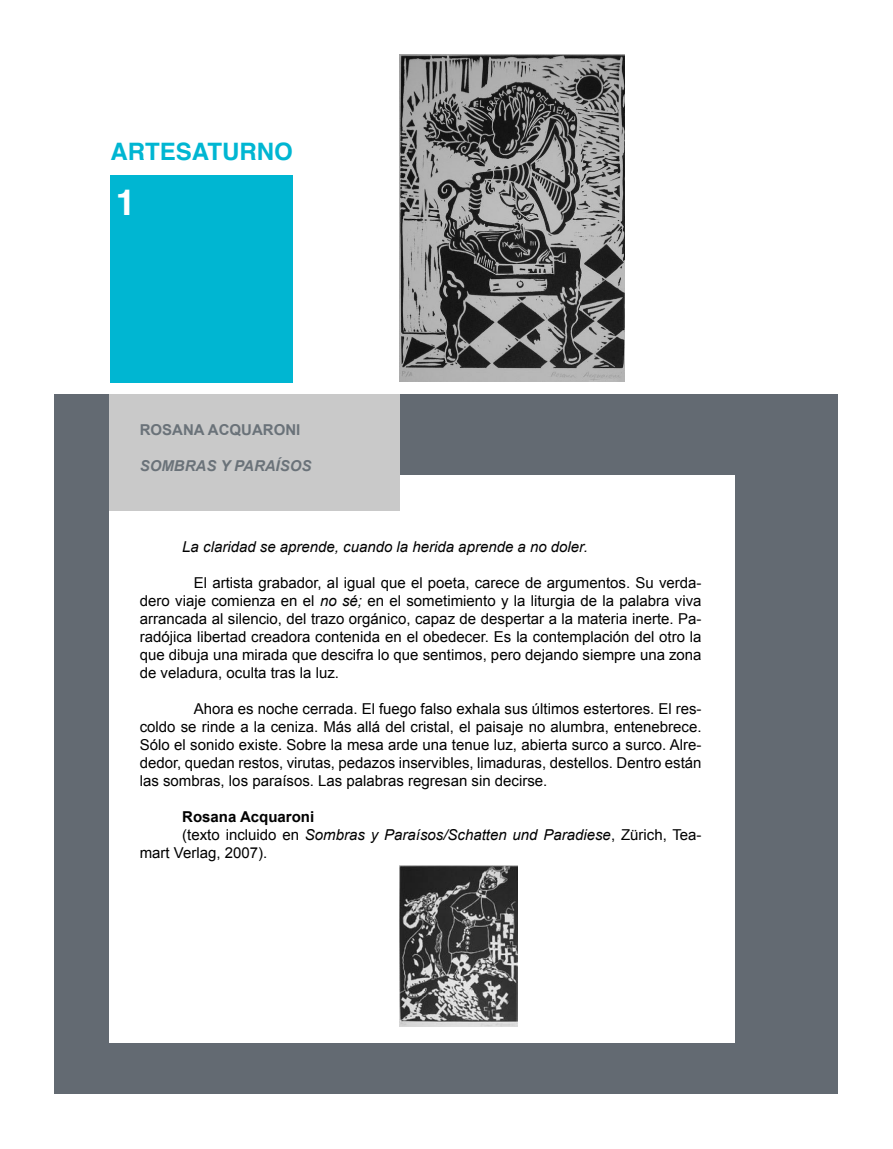
<style>
.page{position:relative;width:893px;height:1149px;background:#fff}
.page>*{position:absolute;margin:0;border:0;box-sizing:border-box;transform-origin:0 0}
.t1{font:700 36px "Helvetica";color:#fff}
.t2{font:700 24px "Helvetica";color:#00b6d2}
.TEXTO{font:15px/18px "Arial";color:#000;text-align:justify}
.TEXTO-2{font:italic 15px "Arial";color:#000}
.TITULO{font:italic 700 15px "Arial";color:#6a7279}
.TEXTO-3{font:700 15px "Arial";color:#000}
.t3{font:700 15px "Arial";color:#6a7279}
.s1{font-style:italic}
</style>
<div class="page">
<div style="left:55px;top:394px;width:783px;height:699px;background:#636a72"></div>
<div style="left:110px;top:175px;width:183px;height:207px;background:#00b6d2"></div>
<div style="left:109px;top:475px;width:625px;height:567px;background:#fff"></div>
<div style="left:109px;top:394px;width:291px;height:117px;background:#c9c9c9"></div>
<img style="left:400px;top:54px;width:224px;height:327px">
<img style="left:400px;top:865px;width:118px;height:161px">
<h2 class="t2" style="left:111px;top:129px;width:184px">ARTESATURNO</h2>
<h1 class="t1" style="left:116px;top:170px;width:22px">1</h1>
<p class="t3" style="left:140px;top:421px;width:162px">ROSANA ACQUARONI</p>
<p class="TITULO" style="left:140px;top:457px;width:173px">SOMBRAS Y PARAÍSOS</p>
<p class="TEXTO-2" style="left:182px;top:538px;width:407px">La claridad se aprende, cuando la herida aprende a no doler.</p>
<p class="TEXTO" style="left:140px;top:573px;width:563px;text-indent:54px">El artista grabador, al igual que el poeta, carece de argumentos. Su verda&shy;dero viaje comienza en el <span class="s1">no sé;</span> en el sometimiento y la liturgia de la palabra viva arrancada al silencio, del trazo orgánico, capaz de despertar a la materia inerte. Pa&shy;radójica libertad creadora contenida en el obedecer. Es la contemplación del otro la que dibuja una mirada que descifra lo que sentimos, pero dejando siempre una zona de veladura, oculta tras la luz.</p>
<p class="TEXTO" style="left:140px;top:699px;width:563px;text-indent:54px">Ahora es noche cerrada. El fuego falso exhala sus últimos estertores. El res&shy;coldo se rinde a la ceniza. Más allá del cristal, el paisaje no alumbra, entenebrece.<br>Sólo el sonido existe. Sobre la mesa arde una tenue luz, abierta surco a surco. Alre&shy;dedor, quedan restos, virutas, pedazos inservibles, limaduras, destellos. Dentro están las sombras, los paraísos. Las palabras regresan sin decirse.</p>
<p class="TEXTO-3" style="left:182px;top:808px;width:133px">Rosana Acquaroni</p>
<p class="TEXTO" style="left:140px;top:825px;width:563px;text-indent:43px">(texto incluido en <span class="s1">Sombras y Paraísos/Schatten und Paradiese</span>, Zürich, Tea&shy;mart Verlag, 2007).</p>
</div>
